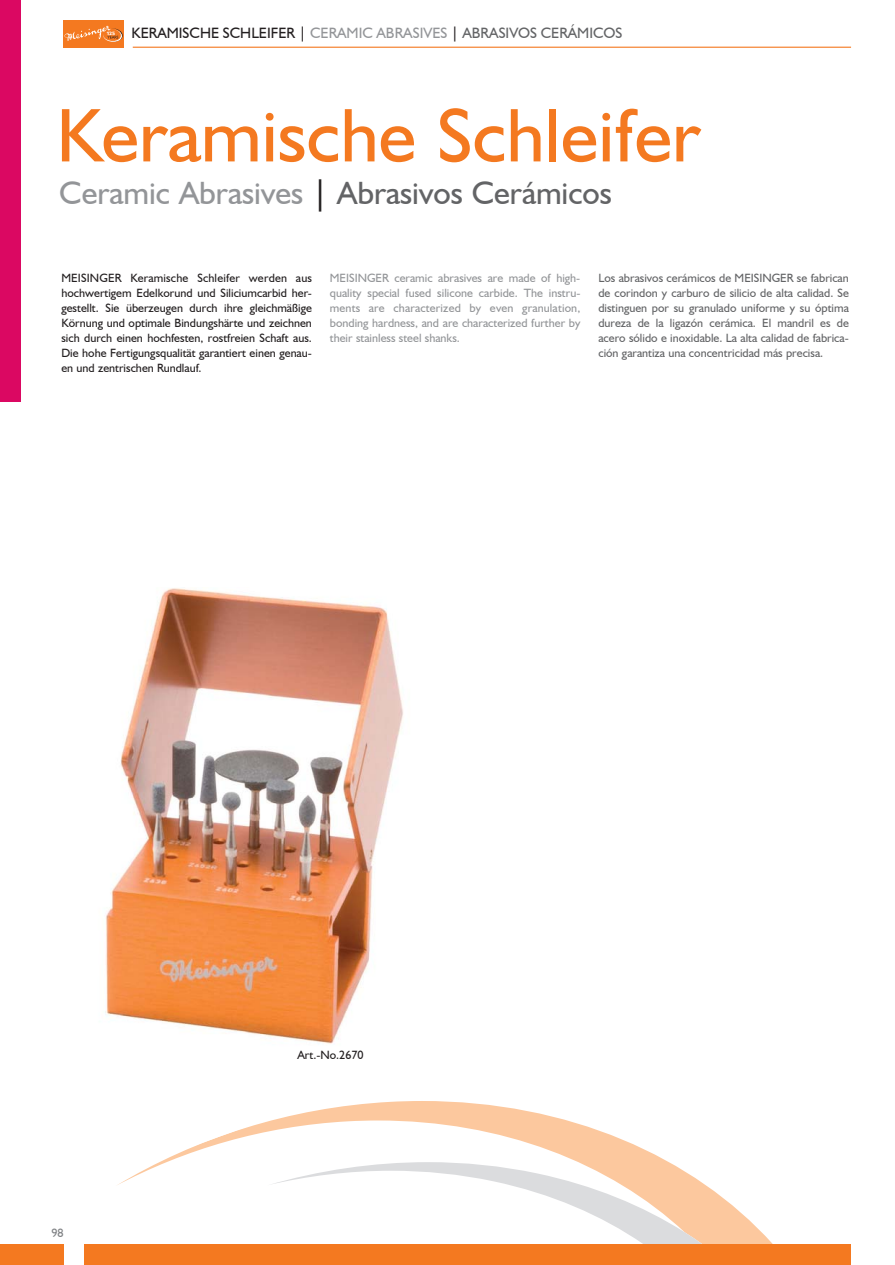
<style>
.page{position:relative;width:895px;height:1265px;background:#fff}
.page>*{position:absolute;margin:0;border:0;box-sizing:border-box;transform-origin:0 0}
.t1{font:76.5px "Humanist 521 BT";color:#f47920}
.t2{font:32.25px "Humanist 521 BT";color:#636466}
.t3{font:15px "Humanist 521 BT";color:#231f20}
.t4{font:12px/15px "Humanist 521 BT";color:#231f20;text-align:justify}
.t5{font:12px/15px "Humanist 521 BT";color:#636466;text-align:justify}
.t6{font:12px/15px "Humanist 521 BT";color:#939598;text-align:justify}
.t7{font:12px "Humanist 521 BT";color:#808285}
.s1{color:#939598}
.s2{color:#636466}
.s3{color:#231f20}
</style>
<div class="page">
<div style="left:0;top:0;width:21px;height:401px;background:#db0862"></div>
<div style="left:63px;top:20px;width:61px;height:28px;background:#f47920"></div>
<svg style="left:64px;top:25px;width:59px;height:17px"></svg>
<hr style="left:133px;top:47px;width:717px;height:1px;background:#f47920">
<div style="left:85px;top:1244px;width:765px;height:21px;background:#f47920"></div>
<div style="left:0;top:1244px;width:63px;height:21px;background:#f47920"></div>
<svg style="left:118px;top:1101px;width:654px;height:143px"></svg>
<svg style="left:267px;top:1162px;width:435px;height:82px"></svg>
<img style="left:105px;top:588px;width:298px;height:456px">
<p class="t3" style="left:131px;top:24px;width:492px">KERAMISCHE SCHLEIFER | <span class="s1">CERAMIC ABRASIVES</span> | <span class="s2">ABRASIVOS CERÁMICOS</span></p>
<h1 class="t1" style="left:56px;top:88px;width:645px">Keramische Schleifer</h1>
<h2 class="t2" style="left:59px;top:173px;width:554px"><span class="s1">Ceramic Abrasives</span> <span class="s3">|</span> Abrasivos Cerámicos</h2>
<p class="t4" style="left:61px;top:270px;width:252px">MEISINGER Keramische Schleifer werden aus hochwertigem Edelkorund und Siliciumcarbid her&shy;gestellt. Sie überzeugen durch ihre gleichmä ßige Körnung und optimale Bindungshärte und zeichnen sich durch einen hochfesten, rostfreien Schaft aus.<br>Die hohe Fertigungsqualität garantiert einen genau&shy;en und zentrischen Rundlauf.</p>
<p class="t6" style="left:330px;top:270px;width:252px">MEISINGER ceramic abrasives are made of high&shy;quality special fused silicone carbide. The instru&shy;ments are characterized by even granulation, bonding hardness, and are characterized further by their stainless steel shanks.</p>
<p class="t5" style="left:598px;top:270px;width:252px">Los abrasivos cerámicos de MEISINGER se fabrican de corindon y carburo de silicio de alta calidad. Se distinguen por su granulado uniforme y su óptima dureza de la ligazón cerámica. El mandril es de acero sólido e inoxidable. La alta calidad de fabrica&shy;ción garantiza una concentricidad más precisa.</p>
<p class="t7" style="left:51px;top:1226px;width:14px">98</p>
<p class="t4" style="left:297px;top:1047px;width:67px">Art.-No.2670</p>
</div>
